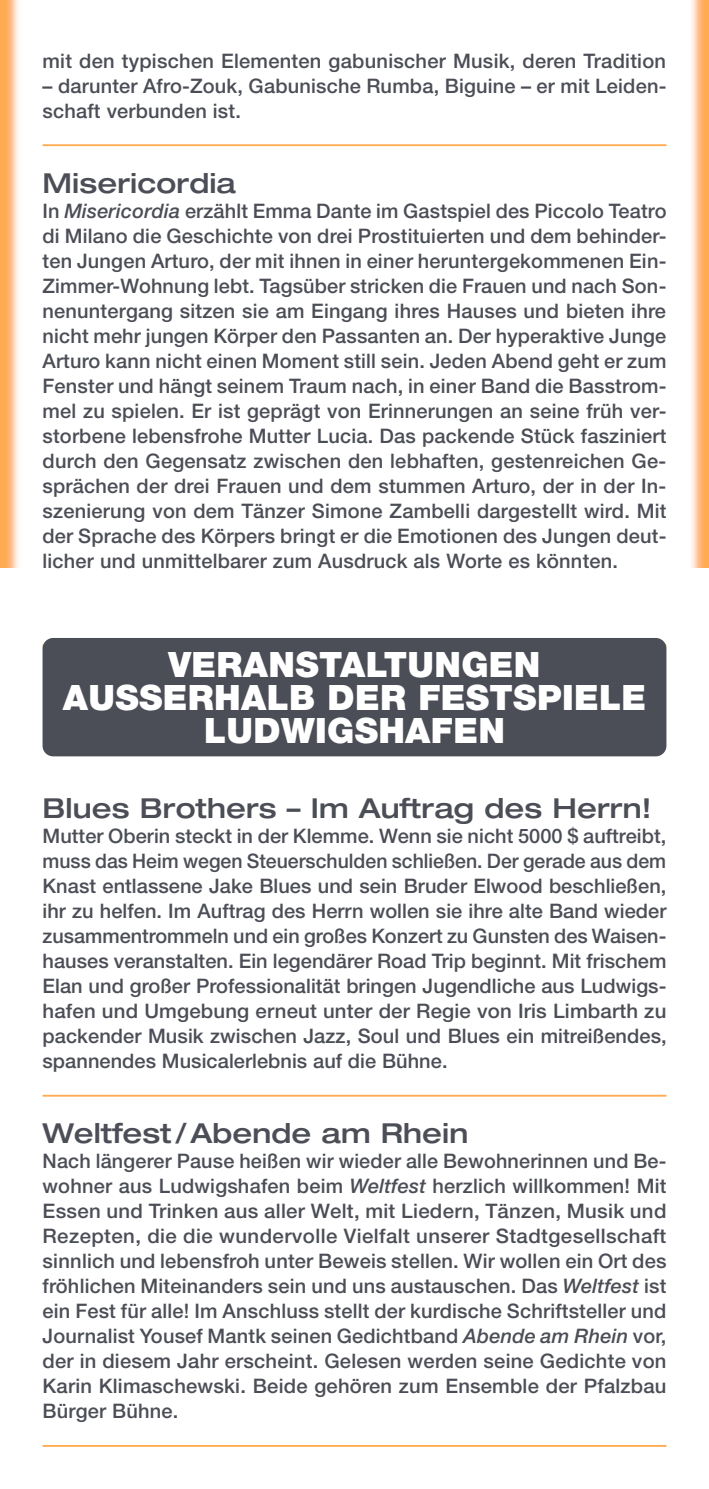
<style>
.page{position:relative;width:709px;height:1489px;background:#fff}
.page>*{position:absolute;margin:0;border:0;box-sizing:border-box;transform-origin:0 0}
.t1{font:900 35px/32.5px "Helvetica Neue LT Std";letter-spacing:.01em;color:#fff;text-align:center}
.t2{font:500 expanded 27.5px "Helvetica Neue LT Std";letter-spacing:.005em;color:#4b4e56}
.t3{font:500 20px/25px "Helvetica Neue LT Std";letter-spacing:.01em;color:#4b4e56;text-align:justify}
.s1{font-style:italic}
</style>
<div class="page">
<svg style="left:0;top:0;width:19px;height:568px;background:#ffc28b"></svg>
<svg style="left:691px;top:0;width:14px;height:568px;background:#ffcb9f"></svg>
<hr style="left:705px;top:0;width:4px;height:568px;background:#ffab52">
<hr style="left:43px;top:144px;width:623px;height:2px;background:#ffab52">
<hr style="left:43px;top:644px;width:623px;height:2px;background:#ffab52">
<div style="left:43px;top:638px;width:623px;height:118px;background:#4b4e56;border-radius:11px"></div>
<hr style="left:43px;top:1094px;width:623px;height:2px;background:#ffab52">
<hr style="left:43px;top:1444px;width:623px;height:2px;background:#ffab52">
<p class="t3" style="left:43px;top:48px;width:625px">mit den typischen Elementen gabunischer Musik, deren Tradition</p>
<p class="t3" style="left:43px;top:73px;width:625px">– darunter Afro-Zouk, Gabunische Rumba, Biguine – er mit Leiden&shy;schaft verbunden ist.</p>
<h2 class="t2" style="left:43px;top:166px;width:195px">Misericordia</h2>
<p class="t3" style="left:43px;top:198px;width:625px">In <span class="s1">Misericordia</span> erzählt Emma Dante im Gastspiel des Piccolo Teatro di Milano die Geschichte von drei Prostituierten und dem behinder&shy;ten Jungen Arturo, der mit ihnen in einer heruntergekommenen Ein-Zimmer-Wohnung lebt. Tagsüber stricken die Frauen und nach Son&shy;nenuntergang sitzen sie am Eingang ihres Hauses und bieten ihre nicht mehr jungen Körper den Passanten an. Der hyperaktive Junge Arturo kann nicht einen Moment still sein. Jeden Abend geht er zum Fenster und hängt seinem Traum nach, in einer Band die Basstrom&shy;mel zu spielen. Er ist geprägt von Erinnerungen an seine früh ver&shy;storbene lebensfrohe Mutter Lucia. Das packende Stück fasziniert durch den Gegensatz zwischen den lebhaften, gestenreichen Ge&shy;sprächen der drei Frauen und dem stummen Arturo, der in der In&shy;szenierung von dem Tänzer Simone Zambelli dargestellt wird. Mit der Sprache des Körpers bringt er die Emotionen des Jungen deut&shy;licher und unmittelbarer zum Ausdruck als Worte es könnten.</p>
<h1 class="t1" style="left:63px;top:648px;width:584px">VERANSTALTUNGEN<br>AUSSERHALB DER FESTSPIELE<br>LUDWIGSHAFEN</h1>
<h2 class="t2" style="left:43px;top:791px;width:610px">Blues Brothers – Im Auftrag des Herrn!</h2>
<p class="t3" style="left:43px;top:823px;width:625px">Mutter Oberin steckt in der Klemme. Wenn sie nicht 5000 $ auftreibt, muss das Heim wegen Steuerschulden schließen. Der gerade aus dem Knast entlassene Jake Blues und sein Bruder Elwood beschließen, ihr zu helfen. Im Auftrag des Herrn wollen sie ihre alte Band wieder zusammentrommeln und ein großes Konzert zu Gunsten des Waisen&shy;hauses veranstalten. Ein legendärer Road Trip beginnt. Mit frischem Elan und großer Professionalität bringen Jugendliche aus Ludwigs&shy;hafen und Umgebung erneut unter der Regie von Iris Limbarth zu packender Musik zwischen Jazz, Soul und Blues ein mitreißendes, spannendes Musicalerlebnis auf die Bühne.</p>
<h2 class="t2" style="left:43px;top:1116px;width:427px">Weltfest /Abende am Rhein</h2>
<p class="t3" style="left:43px;top:1148px;width:625px">Nach längerer Pause heißen wir wieder alle Bewohnerinnen und Be&shy;wohner aus Ludwigshafen beim <span class="s1">Weltfest</span> herzlich willkommen! Mit Essen und Trinken aus aller Welt, mit Liedern, Tänzen, Musik und Rezepten, die die wundervolle Vielfalt unserer Stadtgesellschaft sinnlich und lebensfroh unter Beweis stellen. Wir wollen ein Ort des fröhlichen Miteinanders sein und uns austauschen. Das <span class="s1">Weltfest</span> ist ein Fest für alle! Im Anschluss stellt der kurdische Schriftsteller und Journalist Yousef Mantk seinen Gedichtband <span class="s1">Abende am Rhein</span> vor, der in diesem Jahr erscheint. Gelesen werden seine Gedichte von Karin Klimaschewski. Beide gehören zum Ensemble der Pfalzbau Bürger Bühne.</p>
</div>
